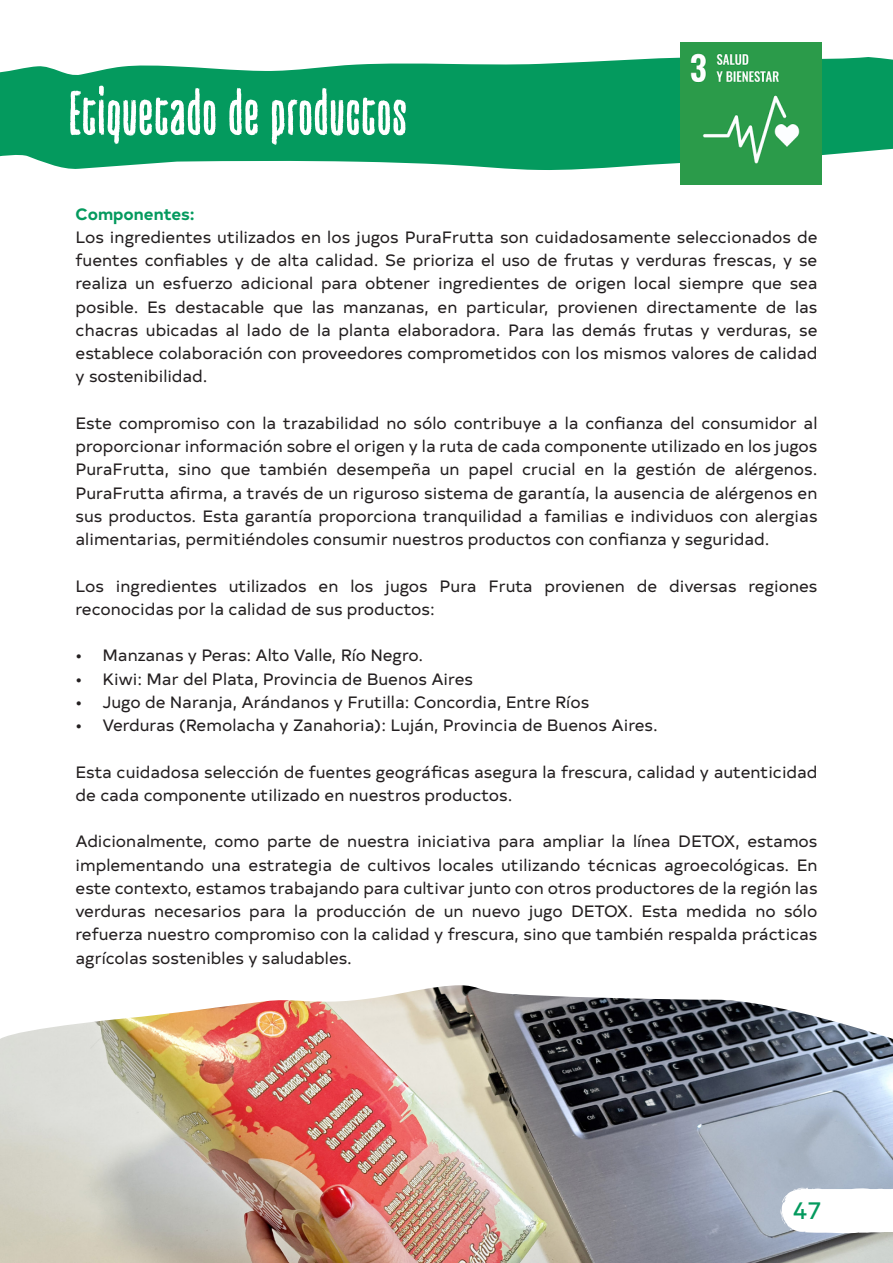
<style>
.page{position:relative;width:893px;height:1263px;background:#fff}
.page>*{position:absolute;margin:0;border:0;box-sizing:border-box;transform-origin:0 0}
.t1{font:500 60px "Pura Font";letter-spacing:.025em;color:#fff}
.t2{font:24.45px "Typold";color:#049a5e}
.t3{font:16.5px/23.2px "Typold";color:#231f20;text-align:justify}
.t4{font:700 16.5px "Typold";color:#049a5e}
</style>
<div class="page">
<img style="left:0;top:985px;width:892px;height:278px">
<svg style="left:780px;top:1188px;width:112px;height:46px"></svg>
<svg style="left:0;top:56px;width:892px;height:115px;background:#29a975"></svg>
<img style="left:680px;top:43px;width:141px;height:141px">
<h1 class="t1" style="left:70px;top:76px;width:339px">Etiquetado de productos</h1>
<p class="t4" style="left:75px;top:200px;width:121px">Componentes:</p>
<p class="t3" style="left:75px;top:224px;width:743px">Los ingredientes utilizados en los jugos PuraFrutta son cuidadosamente seleccionados de fuentes confiables y de alta calidad. Se prioriza el uso de frutas y verduras frescas, y se realiza un esfuerzo adicional para obtener ingredientes de origen local siempre que sea posible. Es destacable que las manzanas, en particular, provienen directamente de las chacras ubicadas al lado de la planta elaboradora. Para las demás frutas y verduras, se establece colaboración con proveedores comprometidos con los mismos valores de calidad y sostenibilidad.</p>
<p class="t3" style="left:75px;top:410px;width:743px">Este compromiso con la trazabilidad no sólo contribuye a la confianza del consumidor al proporcionar información sobre el origen y la ruta de cada componente utilizado en los jugos PuraFrutta, sino que también desempeña un papel crucial en la gestión de alérgenos.<br>PuraFrutta afirma, a través de un riguroso sistema de garantía, la ausencia de alérgenos en sus productos. Esta garantía proporciona tranquilidad a familias e individuos con alergias alimentarias, permitiéndoles consumir nuestros productos con confianza y seguridad.</p>
<p class="t3" style="left:75px;top:573px;width:743px">Los ingredientes utilizados en los jugos Pura Fruta provienen de diversas regiones reconocidas por la calidad de sus productos:</p>
<p class="t3" style="left:75px;top:643px;width:349px">• Manzanas y Peras: Alto Valle, Río Negro.</p>
<p class="t3" style="left:75px;top:666px;width:399px">• Kiwi: Mar del Plata, Provincia de Buenos Aires</p>
<p class="t3" style="left:75px;top:689px;width:515px">• Jugo de Naranja, Arándanos y Frutilla: Concordia, Entre Ríos</p>
<p class="t3" style="left:75px;top:712px;width:583px">• Verduras (Remolacha y Zanahoria): Luján, Provincia de Buenos Aires.</p>
<p class="t3" style="left:75px;top:759px;width:743px">Esta cuidadosa selección de fuentes geográficas asegura la frescura, calidad y autenticidad de cada componente utilizado en nuestros productos.</p>
<p class="t3" style="left:75px;top:829px;width:743px">Adicionalmente, como parte de nuestra iniciativa para ampliar la línea DETOX, estamos implementando una estrategia de cultivos locales utilizando técnicas agroecológicas. En este contexto, estamos trabajando para cultivar junto con otros productores de la región las verduras necesarios para la producción de un nuevo jugo DETOX. Esta medida no sólo refuerza nuestro compromiso con la calidad y frescura, sino que también respalda prácticas agrícolas sostenibles y saludables.</p>
<h2 class="t2" style="left:793px;top:1191px;width:29px">47</h2>
</div>
